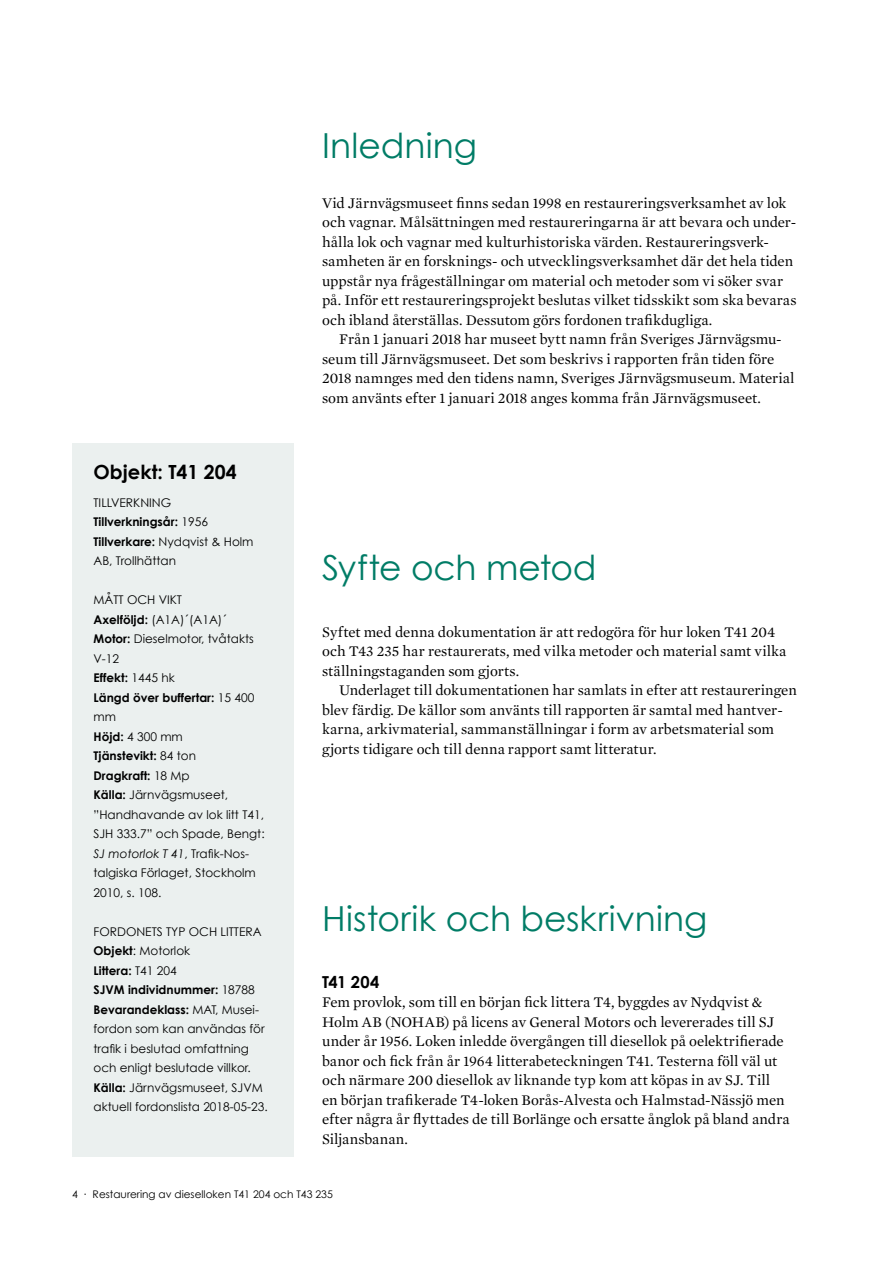
<style>
.page{position:relative;width:893px;height:1263px;background:#fff}
.page>*{position:absolute;margin:0;border:0;box-sizing:border-box;transform-origin:0 0}
.t1{font:34.5px "Century Gothic";color:#007c66}
.t2{font:700 19.5px "Century Gothic";color:#000}
.t3{font:700 16.5px "Century Gothic";letter-spacing:-.005em;color:#000}
.t4{font:15px/19.5px "Mercury Text G1";color:#000}
.t5{font:12px/19.5px "Century Gothic";color:#000}
.t6{font:700 12px/19.5px "Century Gothic";color:#000}
.t7{font:10.5px "Century Gothic";color:#000}
.s1{font-weight:400}
.s2{font-weight:700}
.s3{font-style:italic}
</style>
<div class="page">
<div style="left:72px;top:443px;width:221px;height:714px;background:#ebf0ef"></div>
<h4 class="t2" style="left:94px;top:459px;width:145px">Objekt: T41 204</h4>
<p class="t5" style="left:94px;top:492px;width:79px">TILLVERKNING</p>
<p class="t6" style="left:94px;top:512px;width:116px">Tillverkningsår: <span class="s1">1956</span></p>
<p class="t5" style="left:94px;top:531px;width:161px"><span class="s2">Tillverkare:</span> Nydqvist &amp; Holm<br>AB, Trollhättan</p>
<p class="t5" style="left:94px;top:590px;width:90px">MÅTT OCH VIKT</p>
<p class="t5" style="left:94px;top:609px;width:135px"><span class="s2">Axelföljd:</span> (A1A)´(A1A)´</p>
<p class="t5" style="left:94px;top:629px;width:162px"><span class="s2">Motor:</span> Dieselmotor, tvåtakts<br>V-12</p>
<p class="t6" style="left:94px;top:668px;width:83px">Effekt: <span class="s1">1445 hk</span></p>
<p class="t6" style="left:94px;top:687px;width:162px">Längd över buffertar: <span class="s1">15 400 mm</span></p>
<p class="t5" style="left:94px;top:726px;width:91px"><span class="s2">Höjd:</span> 4 300 mm</p>
<p class="t6" style="left:94px;top:746px;width:104px">Tjänstevikt: <span class="s1">84 ton</span></p>
<p class="t6" style="left:94px;top:765px;width:98px">Dragkraft: <span class="s1">18 Mp</span></p>
<p class="t5" style="left:94px;top:785px;width:173px"><span class="s2">Källa:</span> Järnvägsmuseet, ”Handhavande av lok litt T41,<br>SJH 333.7” och Spade, Bengt:<br><span class="s3">SJ motorlok T 41</span>, Trafik-Nos&shy;talgiska Förlaget, Stockholm<br>2010, s. 108.</p>
<p class="t5" style="left:94px;top:921px;width:170px">FORDONETS TYP OCH LITTERA</p>
<p class="t5" style="left:94px;top:941px;width:98px"><span class="s2">Objekt</span>: Motorlok</p>
<p class="t6" style="left:94px;top:960px;width:85px">Littera: <span class="s1">T41 204</span></p>
<p class="t6" style="left:94px;top:980px;width:163px">SJVM individnummer: <span class="s1">18788</span></p>
<p class="t5" style="left:94px;top:999px;width:173px"><span class="s2">Bevarandeklass:</span> MAT, Musei&shy;fordon som kan användas för trafik i beslutad omfattning och enligt beslutade villkor.</p>
<p class="t5" style="left:94px;top:1077px;width:176px"><span class="s2">Källa:</span> Järnvägsmuseet, SJVM aktuell fordonslista 2018-05-23.</p>
<h2 class="t1" style="left:322px;top:124px;width:157px">Inledning</h2>
<p class="t4" style="left:322px;top:192px;width:476px">Vid Järnvägsmuseet finns sedan 1998 en restaureringsverksamhet av lok och vagnar. Målsättningen med restaureringarna är att bevara och under&shy;hålla lok och vagnar med kulturhistoriska värden. Restaureringsverk&shy;samheten är en forsknings- och utvecklingsverksamhet där det hela tiden uppstår nya frågeställningar om material och metoder som vi söker svar på. Inför ett restaureringsprojekt beslutas vilket tidsskikt som ska bevaras och ibland återställas. Dessutom görs fordonen trafikdugliga.</p>
<p class="t4" style="left:322px;top:329px;width:474px;text-indent:17px">Från 1 januari 2018 har museet bytt namn från Sveriges Järnvägsmu&shy;seum till Järnvägsmuseet. Det som beskrivs i rapporten från tiden före 2018 namnges med den tidens namn, Sveriges Järnvägsmuseum. Material som använts efter 1 januari 2018 anges komma från Järnvägsmuseet.</p>
<h2 class="t1" style="left:322px;top:546px;width:276px">Syfte och metod</h2>
<p class="t4" style="left:322px;top:621px;width:466px">Syftet med denna dokumentation är att redogöra för hur loken T41 204 och T43 235 har restaurerats, med vilka metoder och material samt vilka ställningstaganden som gjorts.</p>
<p class="t4" style="left:322px;top:680px;width:476px;text-indent:17px">Underlaget till dokumentationen har samlats in efter att restaureringen blev färdig. De källor som använts till rapporten är samtal med hantver&shy;karna, arkivmaterial, sammanställningar i form av arbetsmaterial som gjorts tidigare och till denna rapport samt litteratur.</p>
<h2 class="t1" style="left:322px;top:897px;width:387px">Historik och beskrivning</h2>
<h3 class="t3" style="left:322px;top:971px;width:59px">T41 204</h3>
<p class="t4" style="left:322px;top:992px;width:469px">Fem provlok, som till en början fick littera T4, byggdes av Nydqvist &amp; Holm AB (NOHAB) på licens av General Motors och levererades till SJ under år 1956. Loken inledde övergången till diesellok på oelektrifierade banor och fick från år 1964 litterabeteckningen T41. Testerna föll väl ut och närmare 200 diesellok av liknande typ kom att köpas in av SJ. Till en början trafikerade T4-loken Borås-Alvesta och Halmstad-Nässjö men efter några år flyttades de till Borlänge och ersatte ånglok på bland andra Siljansbanan.</p>
<p class="t7" style="left:72px;top:1187px;width:262px">4 ∙ Restaurering av dieselloken T41 204 och T43 235</p>
</div>
